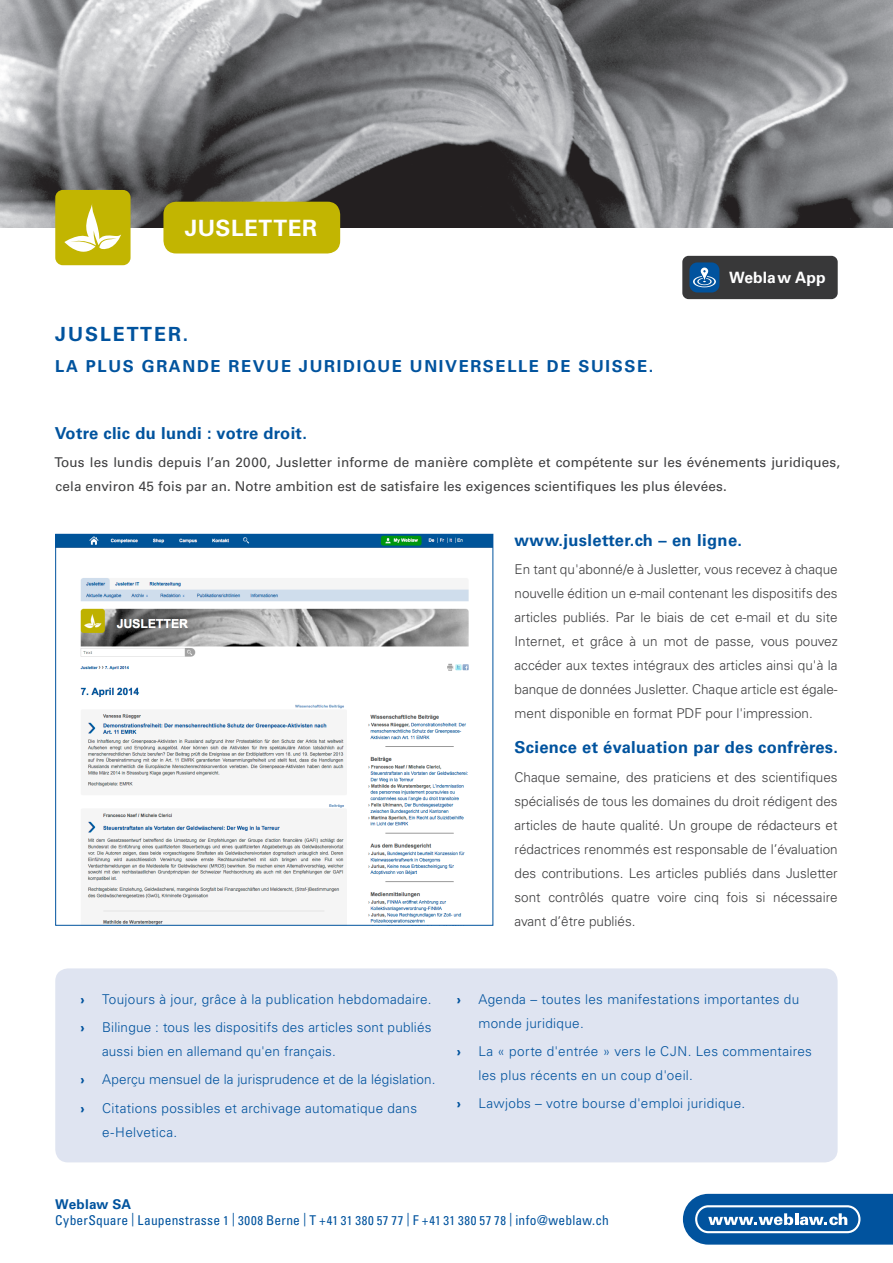
<style>
.page{position:relative;width:893px;height:1263px;background:#fff}
.page>*{position:absolute;margin:0;border:0;box-sizing:border-box;transform-origin:0 0}
.t1{font:700 22.5px "Univers LT Std";letter-spacing:.025em;color:#fff}
.t2{font:700 19.5px "Univers LT Std";letter-spacing:.1em;color:#01539e}
.t3{font:700 16.5px "Univers LT Std";letter-spacing:.02em;color:#01539e}
.t4{font:700 16.5px "Univers LT Std";letter-spacing:.1em;color:#01539e}
.t5{font:700 16.5px "Univers LT Std";letter-spacing:.025em;color:#01539e}
.t6{font:700 15.6px "Univers LT Std";color:#fff}
.t7{font:300 13.5px/24px "Univers LT Std";color:#3e3e3f;text-align:justify}
.t8{font:300 13.5px/24px "Univers LT Std";letter-spacing:.025em;color:#01539e}
.t9{font:13.5px/24px "Univers LT Std";letter-spacing:.01em;color:#3e3e3f}
.t10{font:condensed 13.5px/16.2px "Univers LT Std";letter-spacing:.015em;color:#01539e}
.t11{font:300 13.5px "Univers LT Std";letter-spacing:.005em;color:#01539e}
.t12{font:700 13.5px "Univers LT Std";color:#01539e}
.s1{font-weight:700;font-stretch:normal}
.s2{font-size:12.75px}
</style>
<div class="page">
<svg style="left:683px;top:1194px;width:210px;height:50px"></svg>
<img style="left:0;top:0;width:893px;height:227px">
<div style="left:163px;top:202px;width:177px;height:51px;background:#c2b501;border-radius:13px"></div>
<div style="left:55px;top:190px;width:76px;height:75px;background:#c2b501;border-radius:8px"></div>
<svg style="left:64px;top:204px;width:57px;height:48px"></svg>
<div style="left:55px;top:968px;width:783px;height:194px;background:#dfe4f1;border-radius:13px"></div>
<img style="left:57px;top:536px;width:434px;height:388px">
<div style="left:682px;top:256px;width:156px;height:43px;background:#383839;border-radius:6px"></div>
<svg style="left:689px;top:262px;width:30px;height:30px"></svg>
<h1 class="t1" style="left:185px;top:215px;width:134px">Jusletter</h1>
<h2 class="t2" style="left:55px;top:323px;width:135px">Jusletter.</h2>
<p class="t4" style="left:55px;top:357px;width:600px">La plus grande revue j uridique universelle de Suisse.</p>
<p class="t6" style="left:729px;top:268px;width:98px">Weblaw App</p>
<p class="t3" style="left:55px;top:423px;width:253px">Votre clic du lundi : votre droit.</p>
<p class="t9" style="left:54px;top:450px;width:787px">Tous les lundis depuis l’an 2000, Jusletter informe de manière complète et compétente sur les événements juridiques, cela environ 45 fois par an. Notre ambition est de satisfaire les exigences scientifiques les plus élevées.</p>
<p class="t5" style="left:514px;top:530px;width:229px">www.jusletter.ch – en ligne.</p>
<p class="t7" style="left:514px;top:557px;width:325px">En tant qu'abonné/e à Jusletter, vous recevez à chaque nouvelle édition un e-mail contenant les dispositifs des articles publiés. Par le biais de cet e-mail et du site Internet, et grâce à un mot de passe, vous pouvez accéder aux textes intégraux des articles ainsi qu'à la banque de données Jusletter. Chaque article est égale&shy;ment disponible en format PDF pour l'impression.</p>
<p class="t3" style="left:514px;top:738px;width:325px">Science et évaluation par des confrères.</p>
<p class="t7" style="left:514px;top:765px;width:325px">Chaque semaine, des praticiens et des scientifiques spécialisés de tous les domaines du droit rédigent des articles de haute qualité. Un groupe de rédacteurs et rédactrices renommés est responsable de l’évaluation des contributions. Les articles publiés dans Jusletter sont contrôlés quatre voire cinq fois si nécessaire avant d’être publiés.</p>
<p class="t12" style="left:81px;top:991px;width:5px">›</p>
<p class="t8" style="left:102px;top:987px;width:331px">Toujours à jour, grâce à la publication hebdomadaire.</p>
<p class="t12" style="left:81px;top:1019px;width:5px">›</p>
<p class="t8" style="left:102px;top:1015px;width:331px">Bilingue : tous les dispositifs des articles sont publiés aussi bien en allemand qu'en français.</p>
<p class="t12" style="left:81px;top:1071px;width:5px">›</p>
<p class="t11" style="left:102px;top:1071px;width:335px">Aperçu mensuel de la jurisprudence et de la législation.</p>
<p class="t12" style="left:81px;top:1100px;width:5px">›</p>
<p class="t8" style="left:102px;top:1096px;width:317px">Citations possibles et archivage automatique dans e-Helvetica.</p>
<p class="t12" style="left:457px;top:991px;width:5px">›</p>
<p class="t8" style="left:478px;top:987px;width:322px">Agenda – toutes les manifestations importantes du monde juridique.</p>
<p class="t12" style="left:457px;top:1043px;width:5px">›</p>
<p class="t8" style="left:478px;top:1039px;width:335px">La « porte d'entrée » vers le CJN. Les commentaires les plus récents en un coup d'oeil.</p>
<p class="t12" style="left:457px;top:1095px;width:5px">›</p>
<p class="t8" style="left:478px;top:1091px;width:268px">Lawjobs – votre bourse d'emploi juridique.</p>
<p class="t10" style="left:55px;top:1195px;width:555px"><span class="s1">Weblaw SA<br></span>CyberSquare | Laupenstrasse <span class="s2">1</span> | <span class="s2">3008</span> Berne | T +<span class="s2">41 31 380 57 77</span> | F +<span class="s2">41 31 380 57 78</span> | info@weblaw.ch</p>
</div>
